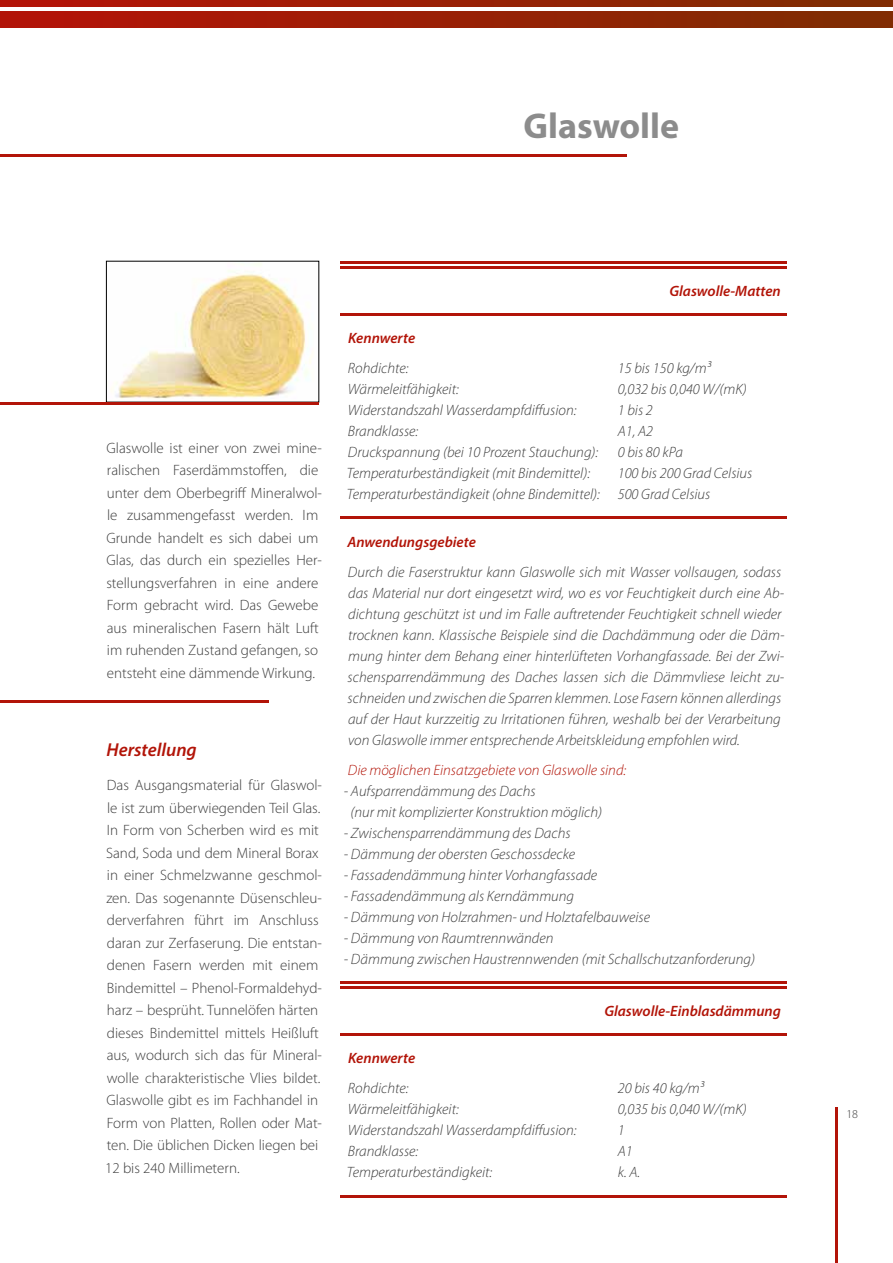
<style>
.page{position:relative;width:893px;height:1263px;background:#fff}
.page>*{position:absolute;margin:0;border:0;box-sizing:border-box;transform-origin:0 0}
.t1{font:700 36px "Myriad Pro";color:#8c8c8c}
.t2{font:italic 600 18.75px "Myriad Pro";color:#b21408}
.t3{font:italic 300 15px/21px "Myriad Pro";color:#3c3c3c}
.t4{font:300 15px/22.5px "Myriad Pro";color:#3c3c3c}
.t5{font:italic 600 15px "Myriad Pro";color:#b21408}
.t6{font:italic 300 15px "Myriad Pro";color:#b21408}
.t7{font:300 12px "Myriad Pro";color:#3c3c3c}
</style>
<div class="page">
<img style="left:111px;top:263px;width:200px;height:136px">
<hr style="left:0;top:700px;width:268px;height:3px;background:#b21408">
<hr style="left:0;top:154px;width:626px;height:3px;background:#b21408">
<svg style="left:0;top:0;width:893px;height:7px;background:#992005"></svg>
<div style="left:0;top:11px;width:893px;height:16px;background:linear-gradient(to right,#b51308,#7e2e03)"></div>
<hr style="left:0;top:402px;width:319px;height:2px;background:#b21408">
<hr style="left:835px;top:1108px;width:3px;height:155px;background:#b21408">
<hr style="left:340px;top:261px;width:447px;height:3px;background:#b21408">
<hr style="left:340px;top:266px;width:447px;height:2px;background:#b21408">
<hr style="left:340px;top:516px;width:447px;height:3px;background:#b21408">
<hr style="left:340px;top:986px;width:447px;height:2px;background:#b21408">
<hr style="left:340px;top:981px;width:447px;height:3px;background:#b21408">
<hr style="left:340px;top:1195px;width:447px;height:3px;background:#b21408">
<hr style="left:340px;top:313px;width:447px;height:2px;background:#b21408">
<hr style="left:340px;top:1033px;width:447px;height:3px;background:#b21408">
<h1 class="t1" style="left:523px;top:102px;width:157px">Glaswolle</h1>
<p class="t4" style="left:106px;top:436px;width:217px">Glaswolle ist einer von zwei mine&shy;ralischen Faserdämmstoffen, die unter dem Oberbegriff Mineralwol&shy;le zusammengefasst werden. Im Grunde handelt es sich dabei um Glas, das durch ein spezielles Her&shy;stellungsverfahren in eine andere Form gebracht wird. Das Gewebe aus mineralischen Fasern hält Luft im ruhenden Zustand gefangen, so entsteht eine dämmende Wirkung.</p>
<p class="t2" style="left:107px;top:738px;width:92px">Herstellung</p>
<p class="t4" style="left:105px;top:774px;width:218px">Das Ausgangsmaterial für Glaswol&shy;le ist zum überwiegenden Teil Glas.<br>In Form von Scherben wird es mit Sand, Soda und dem Mineral Borax in einer Schmelzwanne geschmol&shy;zen. Das sogenannte Düsenschleu&shy;derverfahren führt im Anschluss daran zur Zerfaserung. Die entstan&shy;denen Fasern werden mit einem Bindemittel – Phenol-Formaldehyd&shy;harz – besprüht. Tunnelöfen härten dieses Bindemittel mittels Heißluft aus, wodurch sich das für Mineral&shy;wolle charakteristische Vlies bildet.<br>Glaswolle gibt es im Fachhandel in Form von Platten, Rollen oder Mat&shy;ten. Die üblichen Dicken liegen bei 12 bis 240 Millimetern.</p>
<p class="t5" style="left:669px;top:281px;width:113px">Glaswolle-Matten</p>
<p class="t5" style="left:348px;top:329px;width:69px">Kennwerte</p>
<p class="t3" style="left:348px;top:357px;width:62px">Rohdichte:</p>
<p class="t3" style="left:618px;top:357px;width:94px">15 bis 150 kg/m³</p>
<p class="t3" style="left:348px;top:378px;width:112px">Wärmeleitfähigkeit:</p>
<p class="t3" style="left:618px;top:378px;width:131px">0,032 bis 0,040 W/(mK)</p>
<p class="t3" style="left:348px;top:399px;width:230px">Widerstandszahl Wasserdampfdiffusion:</p>
<p class="t3" style="left:618px;top:399px;width:37px">1 bis 2</p>
<p class="t3" style="left:348px;top:420px;width:72px">Brandklasse:</p>
<p class="t3" style="left:618px;top:420px;width:37px">A1, A2</p>
<p class="t3" style="left:348px;top:441px;width:252px">Druckspannung (bei 10 Prozent Stauchung):</p>
<p class="t3" style="left:618px;top:441px;width:67px">0 bis 80 kPa</p>
<p class="t3" style="left:347px;top:462px;width:245px">Temperaturbeständigkeit (mit Bindemittel):</p>
<p class="t3" style="left:347px;top:462px;width:407px;text-indent:271px">100 bis 200 Grad Celsius<br>Temperaturbeständigkeit (ohne Bindemittel): 500 Grad Celsius</p>
<p class="t5" style="left:347px;top:532px;width:130px">Anwendungsgebiete</p>
<p class="t3" style="left:348px;top:561px;width:438px">Durch die Faserstruktur kann Glaswolle sich mit Wasser vollsaugen, sodass das Material nur dort eingesetzt wird, wo es vor Feuchtigkeit durch eine Ab&shy;dichtung geschützt ist und im Falle auftretender Feuchtigkeit schnell wieder trocknen kann. Klassische Beispiele sind die Dachdämmung oder die Däm&shy;mung hinter dem Behang einer hinterlüfteten Vorhangfassade. Bei der Zwi&shy;schensparrendämmung des Daches lassen sich die Dämmvliese leicht zu&shy;schneiden und zwischen die Sparren klemmen. Lose Fasern können allerdings auf der Haut kurzzeitig zu Irritationen führen, weshalb bei der Verarbeitung von Glaswolle immer entsprechende Arbeitskleidung empfohlen wird.</p>
<p class="t6" style="left:348px;top:761px;width:280px">Die möglichen Einsatzgebiete von Glaswolle sind:</p>
<p class="t3" style="left:350px;top:780px;width:253px;text-indent:-7px">- Aufsparrendämmung des Dachs<br>(nur mit komplizierter Konstruktion möglich)</p>
<p class="t3" style="left:344px;top:822px;width:228px">- Zwischensparrendämmung des Dachs</p>
<p class="t3" style="left:344px;top:843px;width:233px">- Dämmung der obersten Geschossdecke</p>
<p class="t3" style="left:344px;top:864px;width:255px">- Fassadendämmung hinter Vorhangfassade</p>
<p class="t3" style="left:344px;top:885px;width:232px">- Fassadendämmung als Kerndämmung</p>
<p class="t3" style="left:344px;top:906px;width:308px">- Dämmung von Holzrahmen- und Holztafelbauweise</p>
<p class="t3" style="left:344px;top:927px;width:211px">- Dämmung von Raumtrennwänden</p>
<p class="t3" style="left:344px;top:948px;width:413px">- Dämmung zwischen Haustrennwenden (mit Schallschutzanforderung)</p>
<p class="t5" style="left:604px;top:1001px;width:178px">Glaswolle-Einblasdämmung</p>
<p class="t5" style="left:348px;top:1049px;width:69px">Kennwerte</p>
<p class="t3" style="left:348px;top:1078px;width:62px">Rohdichte:</p>
<p class="t3" style="left:618px;top:1078px;width:87px">20 bis 40 kg/m³</p>
<p class="t3" style="left:348px;top:1099px;width:112px">Wärmeleitfähigkeit:</p>
<p class="t3" style="left:618px;top:1099px;width:131px">0,035 bis 0,040 W/(mK)</p>
<p class="t3" style="left:348px;top:1120px;width:230px">Widerstandszahl Wasserdampfdiffusion:</p>
<p class="t3" style="left:618px;top:1120px;width:8px">1</p>
<p class="t3" style="left:348px;top:1141px;width:72px">Brandklasse:</p>
<p class="t3" style="left:618px;top:1141px;width:16px">A1</p>
<p class="t3" style="left:347px;top:1162px;width:147px">Temperaturbeständigkeit:</p>
<p class="t3" style="left:618px;top:1162px;width:24px">k. A.</p>
<p class="t7" style="left:846px;top:1107px;width:13px">18</p>
</div>
